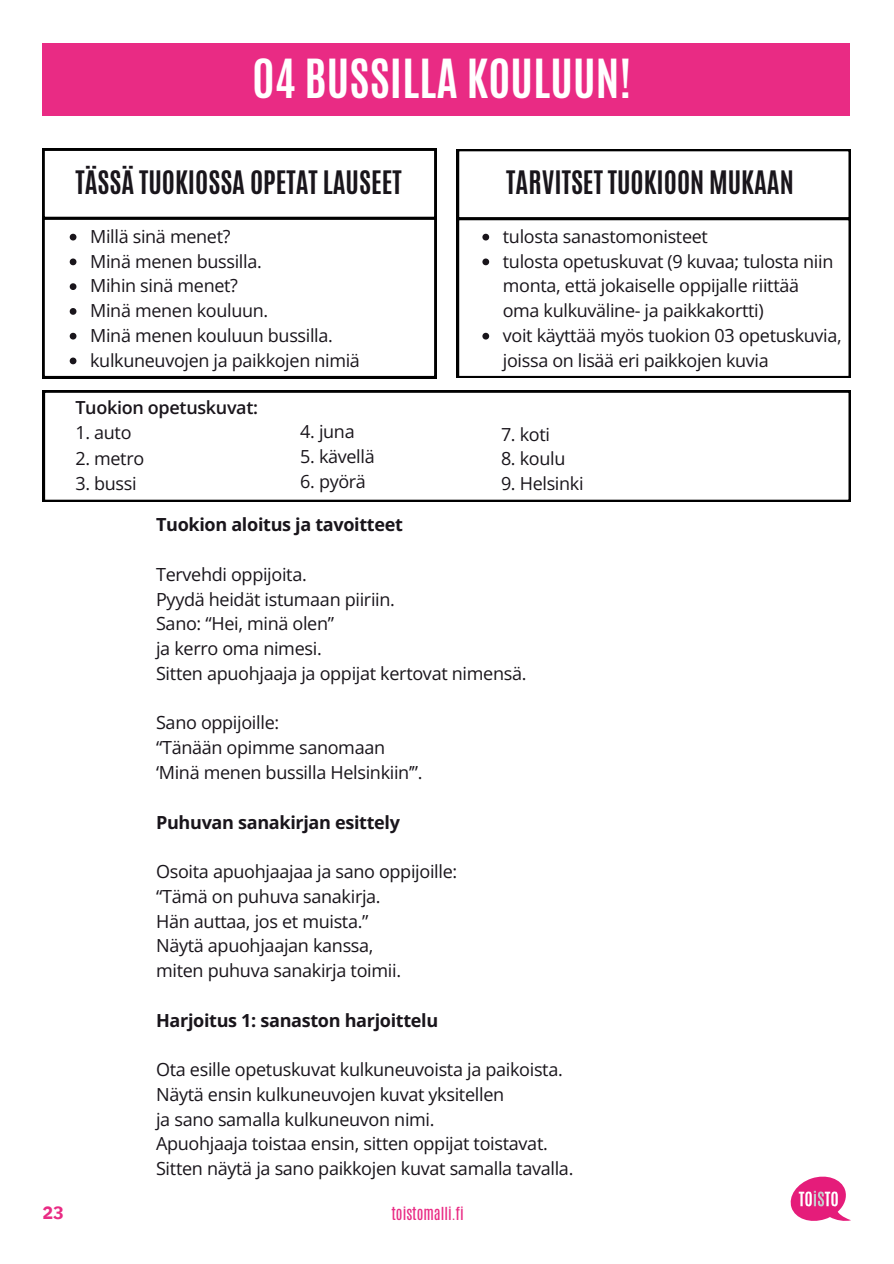
<style>
.page{position:relative;width:894px;height:1264px;background:#fff}
.page>*{position:absolute;margin:0;border:0;box-sizing:border-box;transform-origin:0 0}
.t1{font:700 45px "Antonio";color:#fff}
.t2{font:700 27px "Antonio";color:#19151b}
.t3{font:18px/24.8px "Open Sans";letter-spacing:-.02em;color:#19151b}
.t4{font:700 18px "Open Sans";color:#19151b}
.t5{font:700 18px "IBM Plex Sans";color:#e92b84}
.t6{font:600 18px "Open Sans";color:#19151b}
.t7{font:15px "Antonio";color:#e92b84}
</style>
<div class="page">
<svg style="left:790px;top:1176px;width:60px;height:45px"></svg>
<div style="left:43px;top:43px;width:806px;height:72px;background:#e92b84"></div>
<svg style="left:43px;top:218px;width:393px;height:160px"></svg>
<svg style="left:43px;top:149px;width:393px;height:69px"></svg>
<svg style="left:70px;top:234px;width:6px;height:6px"></svg>
<svg style="left:70px;top:258px;width:6px;height:7px"></svg>
<svg style="left:70px;top:283px;width:6px;height:7px"></svg>
<svg style="left:70px;top:308px;width:6px;height:7px"></svg>
<svg style="left:70px;top:333px;width:6px;height:6px"></svg>
<svg style="left:70px;top:357px;width:6px;height:7px"></svg>
<svg style="left:457px;top:149px;width:393px;height:69px"></svg>
<svg style="left:457px;top:218px;width:393px;height:160px"></svg>
<svg style="left:482px;top:234px;width:7px;height:6px"></svg>
<svg style="left:482px;top:258px;width:7px;height:7px"></svg>
<svg style="left:482px;top:333px;width:7px;height:6px"></svg>
<svg style="left:43px;top:390px;width:807px;height:112px"></svg>
<h1 class="t1" style="left:252px;top:45px;width:188px">ä</h1>
<h2 class="t2" style="left:75px;top:162px;width:164px">ä</h2>
<h2 class="t2" style="left:506px;top:162px;width:289px">TARVITSET TUOKIOON MUKAAN</h2>
<p class="t3" style="left:90px;top:223px;width:109px">äääää äää ä</p>
<p class="t3" style="left:90px;top:273px;width:142px;text-indent:73px">ä ä äää äää ä</p>
<p class="t3" style="left:350px;top:347px;width:5px">ä</p>
<p class="t6" style="left:75px;top:395px;width:92px">ä</p>
<p class="t3" style="left:75px;top:420px;width:58px">1. auto</p>
<p class="t3" style="left:75px;top:445px;width:70px">2. metro</p>
<p class="t3" style="left:75px;top:471px;width:63px">3. bussi</p>
<p class="t3" style="left:300px;top:418px;width:28px">ä</p>
<p class="t3" style="left:300px;top:443px;width:70px">5. kävellä</p>
<p class="t3" style="left:300px;top:468px;width:61px">6. pyä rä</p>
<p class="t3" style="left:502px;top:223px;width:206px">tulosta sanastomonisteet</p>
<p class="t3" style="left:502px;top:248px;width:332px">tulosta opetuskuvat (9 kuvaa; tulosta niin</p>
<p class="t3" style="left:502px;top:273px;width:291px">monta, että jokaiselle oppijalle riittää</p>
<p class="t3" style="left:472px;top:298px;width:293px">ä oma kulkuvä line- ja paikkakortti)</p>
<p class="t3" style="left:502px;top:322px;width:340px">voit käyttää myäs tuokion 03 opetuskuvia,</p>
<p class="t3" style="left:502px;top:347px;width:267px">joissa on lisää eri paikkojen kuvia</p>
<p class="t3" style="left:501px;top:421px;width:25px">ä</p>
<p class="t3" style="left:501px;top:446px;width:66px">8. koulu</p>
<p class="t3" style="left:501px;top:471px;width:84px">9. Helsinki</p>
<p class="t4" style="left:156px;top:512px;width:124px">Ä</p>
<p class="t3" style="left:156px;top:561px;width:372px">ä<br>Pyydä heidät istumaan piiriin.<br>Sano: “Hei, minä olen”<br>ja kerro oma nimesi.<br>Sitten apuohjaaja ja oppijat kertovat nimensä .</p>
<p class="t3" style="left:156px;top:710px;width:268px">ä<br>“Tänään opimme sanomaan ‘Minä menen bussilla Helsinkiin’”.</p>
<p class="t4" style="left:156px;top:809px;width:123px">Ä</p>
<p class="t3" style="left:156px;top:858px;width:302px">Osoita apuohjaajaa ja sano oppijoille: “Tä mä on puhuva sanakirja.<br>Hä n auttaa, jos et muista.”<br>Näytä apuohjaajan kanssa,<br>miten puhuva sanakirja toimii.</p>
<p class="t4" style="left:156px;top:1007px;width:141px">Ä</p>
<p class="t3" style="left:156px;top:1056px;width:419px">ä<br>Näytä ensin kulkuneuvojen kuvat yksitellen<br>ja sano samalla kulkuneuvon nimi.<br>Apuohjaaja toistaa ensin, sitten oppijat toistavat.<br>Sitten näytä ja sano paikkojen kuvat samalla tavalla.</p>
<p class="t5" style="left:43px;top:1198px;width:11px">ä</p>
<p class="t7" style="left:391px;top:1202px;width:74px">toistomalli.fi</p>
</div>
